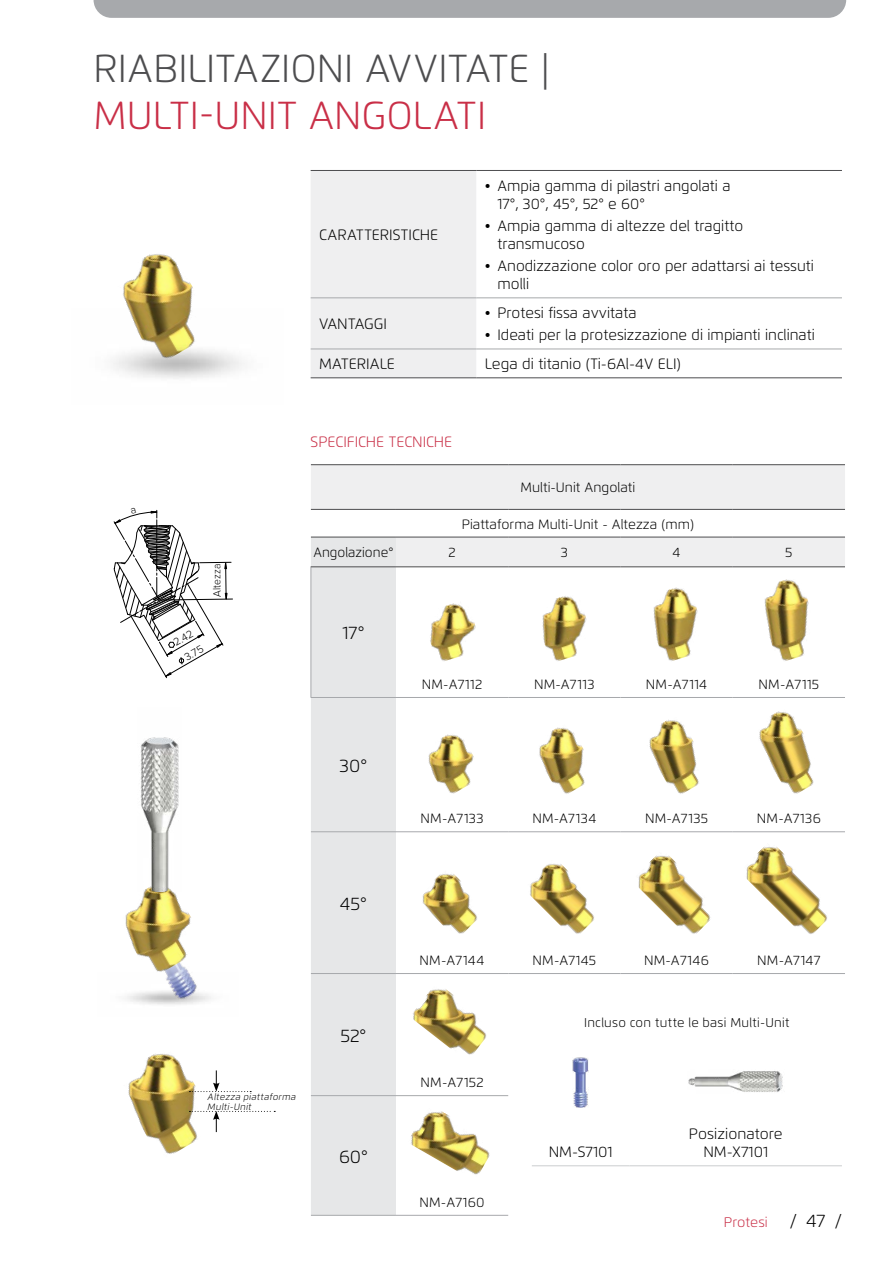
<style>
.page{position:relative;width:893px;height:1263px;background:#fff}
.page>*{position:absolute;margin:0;border:0;box-sizing:border-box;transform-origin:0 0}
.t1{font:300 39px "Flexo";color:#4d4d4f}
.t2{font:300 39px "Flexo";color:#c92f47}
.t3{font:300 18px "Flexo";color:#000}
.t4{font:300 15px/18px "Flexo";color:#000}
.t5{font:300 15px "Flexo";color:#c93047}
.t6{font:300 13.8px "Flexo";letter-spacing:-.005em;color:#c92f47}
.t7{font:300 13.5px "Flexo";letter-spacing:.015em;color:#000}
.t8{font:300 12.75px "Flexo";letter-spacing:.02em;color:#000}
.t9{font:300 10.95px "Proxima Nova";color:#000}
.t10{font:300 10.95px "Proxima Nova";color:#000;scale:.95 1}
.t11{font:italic 300 9.15px/9.1px "Flexo";color:#000}
.s1{font-size:18px;color:#000}
</style>
<div class="page">
<img style="left:128px;top:1054px;width:89px;height:100px">
<svg style="left:189px;top:1111px;width:86px;height:21px"></svg>
<svg style="left:189px;top:1070px;width:62px;height:22px"></svg>
<div style="left:94px;top:0;width:752px;height:18px;background:#a7a9ac"></div>
<svg style="left:311px;top:465px;width:534px;height:101px;fill:#efeff0"></svg>
<div style="left:311px;top:538px;width:85px;height:677px;background:#e6e7e8"></div>
<hr style="left:311px;top:567px;width:1px;height:105px;background:#a7a9ac">
<svg style="left:311px;top:672px;width:1px;height:25px"></svg>
<hr style="left:311px;top:1215px;width:85px;height:1px;background:#a7a9ac">
<hr style="left:311px;top:464px;width:85px;height:1px;background:#4d4d4f">
<hr style="left:396px;top:464px;width:112px;height:1px;background:#4d4d4f">
<hr style="left:508px;top:464px;width:112px;height:1px;background:#4d4d4f">
<hr style="left:620px;top:464px;width:113px;height:1px;background:#4d4d4f">
<hr style="left:733px;top:464px;width:112px;height:1px;background:#4d4d4f">
<hr style="left:396px;top:566px;width:112px;height:1px;background:#4d4d4f">
<hr style="left:508px;top:566px;width:112px;height:1px;background:#4d4d4f">
<hr style="left:620px;top:566px;width:113px;height:1px;background:#4d4d4f">
<hr style="left:733px;top:566px;width:112px;height:1px;background:#4d4d4f">
<hr style="left:311px;top:697px;width:85px;height:1px;background:#a7a9ac">
<hr style="left:396px;top:697px;width:112px;height:1px;background:#a7a9ac">
<hr style="left:508px;top:697px;width:112px;height:1px;background:#a7a9ac">
<hr style="left:620px;top:697px;width:113px;height:1px;background:#a7a9ac">
<hr style="left:733px;top:697px;width:112px;height:1px;background:#a7a9ac">
<hr style="left:311px;top:831px;width:85px;height:1px;background:#a7a9ac">
<hr style="left:396px;top:831px;width:112px;height:1px;background:#a7a9ac">
<hr style="left:508px;top:831px;width:112px;height:1px;background:#a7a9ac">
<hr style="left:620px;top:831px;width:113px;height:1px;background:#a7a9ac">
<hr style="left:733px;top:831px;width:112px;height:1px;background:#a7a9ac">
<hr style="left:311px;top:973px;width:85px;height:1px;background:#a7a9ac">
<hr style="left:396px;top:973px;width:112px;height:1px;background:#a7a9ac">
<hr style="left:508px;top:973px;width:112px;height:1px;background:#a7a9ac">
<hr style="left:620px;top:973px;width:113px;height:1px;background:#a7a9ac">
<hr style="left:733px;top:973px;width:112px;height:1px;background:#a7a9ac">
<hr style="left:311px;top:1095px;width:85px;height:1px;background:#a7a9ac">
<hr style="left:396px;top:1095px;width:112px;height:1px;background:#a7a9ac">
<hr style="left:396px;top:1215px;width:112px;height:1px;background:#a7a9ac">
<hr style="left:311px;top:509px;width:85px;height:1px;background:#4d4d4f">
<hr style="left:396px;top:509px;width:112px;height:1px;background:#4d4d4f">
<hr style="left:508px;top:509px;width:112px;height:1px;background:#4d4d4f">
<hr style="left:620px;top:509px;width:113px;height:1px;background:#4d4d4f">
<hr style="left:733px;top:509px;width:112px;height:1px;background:#4d4d4f">
<hr style="left:396px;top:537px;width:112px;height:1px;background:#4d4d4f">
<hr style="left:508px;top:537px;width:112px;height:1px;background:#4d4d4f">
<hr style="left:620px;top:537px;width:113px;height:1px;background:#4d4d4f">
<hr style="left:733px;top:537px;width:112px;height:1px;background:#4d4d4f">
<hr style="left:311px;top:537px;width:85px;height:1px;background:#4d4d4f">
<hr style="left:311px;top:566px;width:85px;height:1px;background:#4d4d4f">
<img style="left:430px;top:603px;width:46px;height:58px">
<img style="left:542px;top:596px;width:45px;height:65px">
<img style="left:653px;top:587px;width:45px;height:74px">
<img style="left:764px;top:579px;width:45px;height:82px">
<img style="left:428px;top:734px;width:46px;height:60px">
<img style="left:539px;top:727px;width:46px;height:67px">
<img style="left:649px;top:719px;width:50px;height:75px">
<img style="left:759px;top:711px;width:55px;height:83px">
<img style="left:422px;top:874px;width:55px;height:60px">
<img style="left:530px;top:864px;width:64px;height:70px">
<img style="left:638px;top:855px;width:73px;height:79px">
<img style="left:746px;top:847px;width:81px;height:87px">
<img style="left:413px;top:989px;width:73px;height:66px">
<img style="left:411px;top:1111px;width:79px;height:64px">
<img style="left:159px;top:979px;width:43px;height:24px">
<img style="left:125px;top:892px;width:68px;height:87px">
<img style="left:140px;top:737px;width:39px;height:155px">
<div style="left:311px;top:171px;width:165px;height:206px;background:#efeff0"></div>
<hr style="left:311px;top:298px;width:165px;height:1px;background:#a7a9ac">
<hr style="left:476px;top:298px;width:366px;height:1px;background:#a7a9ac">
<hr style="left:311px;top:349px;width:165px;height:1px;background:#a7a9ac">
<hr style="left:476px;top:349px;width:366px;height:1px;background:#a7a9ac">
<hr style="left:311px;top:170px;width:165px;height:1px;background:#4d4d4f">
<hr style="left:311px;top:377px;width:165px;height:1px;background:#4d4d4f">
<hr style="left:476px;top:170px;width:366px;height:1px;background:#4d4d4f">
<hr style="left:476px;top:377px;width:366px;height:1px;background:#4d4d4f">
<img style="left:123px;top:254px;width:70px;height:55px">
<img style="left:113px;top:309px;width:132px;height:70px">
<hr style="left:532px;top:1165px;width:98px;height:1px;background:#d1d3d4">
<hr style="left:630px;top:1165px;width:212px;height:1px;background:#d1d3d4">
<img style="left:572px;top:1057px;width:17px;height:51px">
<img style="left:688px;top:1071px;width:95px;height:21px">
<svg style="left:113px;top:509px;width:120px;height:169px"></svg>
<h1 class="t1" style="left:94px;top:45px;width:458px">RIABILITAZIONI AVVITATE |</h1>
<h1 class="t2" style="left:94px;top:92px;width:394px">MULTI-UNIT ANGOLATI</h1>
<p class="t4" style="left:319px;top:226px;width:121px">CARATTERISTICHE</p>
<p class="t4" style="left:319px;top:315px;width:69px">VANTAGGI</p>
<p class="t4" style="left:497px;top:177px;width:235px;text-indent:-13px">• Ampia gamma di pilastri angolati a<br>17°, 30°, 45°, 52° e 60°</p>
<p class="t4" style="left:497px;top:217px;width:247px;text-indent:-13px">• Ampia gamma di altezze del tragitto transmucoso</p>
<p class="t4" style="left:497px;top:257px;width:318px;text-indent:-13px">• Anodizzazione color oro per adattarsi ai tessuti molli</p>
<p class="t4" style="left:485px;top:304px;width:153px">• Protesi fissa avvitata</p>
<p class="t4" style="left:485px;top:326px;width:332px">• Ideati per la protesizzazione di impianti inclinati</p>
<p class="t4" style="left:319px;top:355px;width:77px">MATERIALE</p>
<p class="t4" style="left:485px;top:355px;width:198px">Lega di titanio (Ti-6Al-4V ELI)</p>
<p class="t5" style="left:311px;top:433px;width:143px">SPECIFICHE TECNICHE</p>
<p class="t7" style="left:521px;top:479px;width:116px">Multi-Unit Angolati</p>
<p class="t7" style="left:462px;top:516px;width:234px">Piattaforma Multi-Unit - Altezza (mm)</p>
<p class="t10" style="left:211px;top:597px;width:36px;rotate:-91deg">Altezza</p>
<p class="t9" style="left:171px;top:638px;width:23px;rotate:-30deg">2.42</p>
<p class="t9" style="left:182px;top:652px;width:22px;rotate:-30deg">3.75</p>
<p class="t7" style="left:313px;top:544px;width:81px">Angolazione°</p>
<p class="t7" style="left:448px;top:544px;width:9px">2</p>
<p class="t7" style="left:561px;top:544px;width:9px">3</p>
<p class="t7" style="left:673px;top:544px;width:9px">4</p>
<p class="t7" style="left:785px;top:544px;width:9px">5</p>
<p class="t3" style="left:342px;top:622px;width:24px">17 °</p>
<p class="t3" style="left:340px;top:755px;width:29px">30°</p>
<p class="t7" style="left:422px;top:676px;width:62px">NM-A7112</p>
<p class="t7" style="left:534px;top:676px;width:62px">NM-A7113</p>
<p class="t7" style="left:646px;top:676px;width:63px">NM-A7114</p>
<p class="t7" style="left:759px;top:676px;width:62px">NM-A7115</p>
<p class="t7" style="left:421px;top:810px;width:64px">NM-A7133</p>
<p class="t7" style="left:532px;top:810px;width:65px">NM-A7134</p>
<p class="t7" style="left:645px;top:810px;width:64px">NM-A7135</p>
<p class="t7" style="left:757px;top:810px;width:65px">NM-A7136</p>
<p class="t3" style="left:340px;top:893px;width:29px">45°</p>
<p class="t11" style="left:207px;top:1093px;width:92px">Altezza piattaforma<br>Multi-Unit</p>
<p class="t3" style="left:340px;top:1024px;width:27px">52°</p>
<p class="t3" style="left:339px;top:1145px;width:30px">60°</p>
<p class="t7" style="left:420px;top:952px;width:66px">NM-A7144</p>
<p class="t7" style="left:533px;top:952px;width:65px">NM-A7145</p>
<p class="t7" style="left:644px;top:952px;width:66px">NM-A7146</p>
<p class="t7" style="left:757px;top:952px;width:65px">NM-A7147</p>
<p class="t7" style="left:421px;top:1074px;width:64px">NM-A7152</p>
<p class="t7" style="left:420px;top:1194px;width:67px">NM-A7160</p>
<p class="t8" style="left:584px;top:1015px;width:207px">Incluso con tutte le basi Multi-Unit</p>
<p class="t4" style="left:549px;top:1143px;width:65px">NM-S7101</p>
<p class="t4" style="left:689px;top:1125px;width:95px;text-align:center">Posizionatore<br>NM-X7101</p>
<p class="t6" style="left:724px;top:1213px;width:119px">Protesi <span class="s1">/ 47 /</span></p>
</div>
